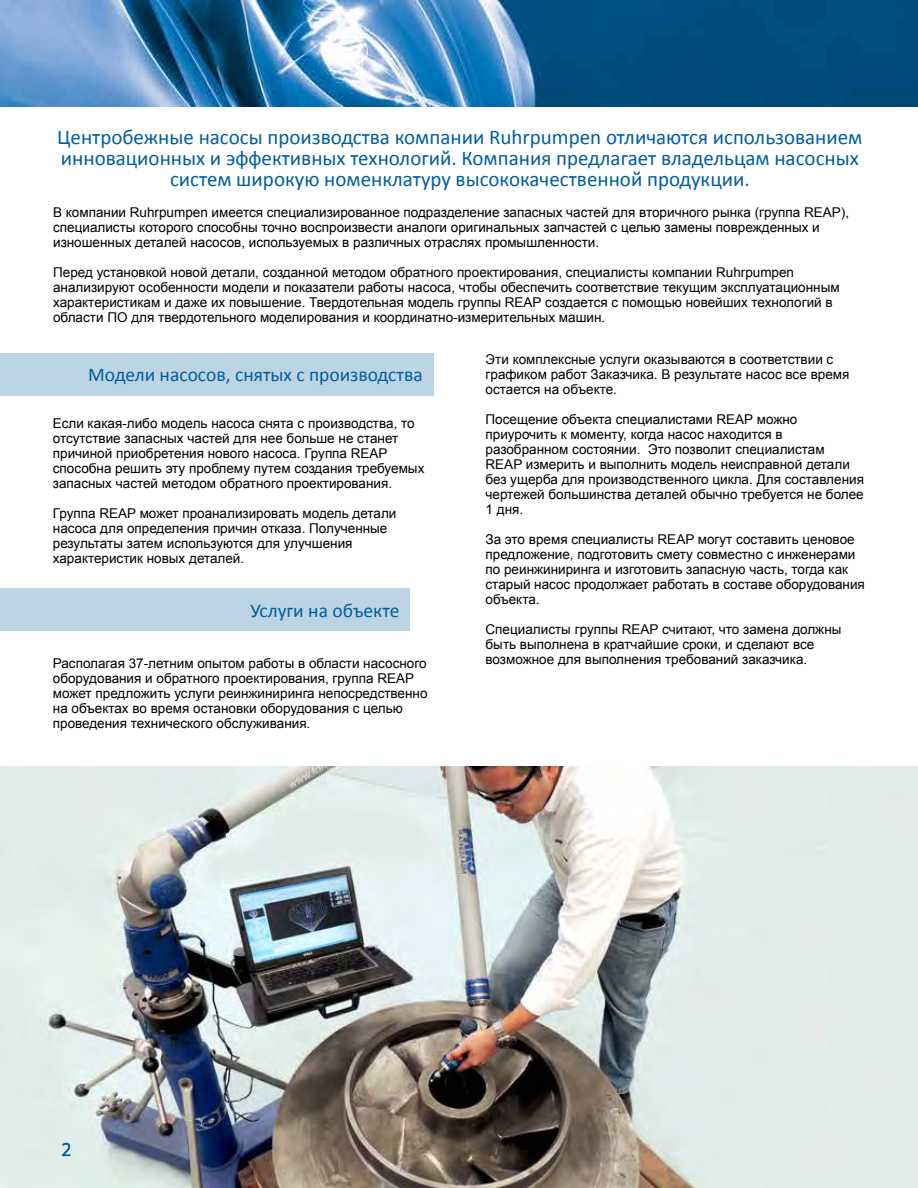
<style>
.page{position:relative;width:918px;height:1188px;background:#fff}
.page>*{position:absolute;margin:0;border:0;box-sizing:border-box;transform-origin:0 0}
.t1{font:21px/21px "Calibri";color:#005e9e;text-align:center}
.t2{font:19.5px "Calibri";color:#005e9e}
.t3{font:300 18px "Segan";color:#0065a4}
.t4{font:13.5px/15px "Arial";color:#000}
</style>
<div class="page">
<img style="left:0;top:767px;width:917px;height:421px">
<hr style="left:917px;top:701px;width:1px;height:487px;background:#bcd4e4">
<div style="left:0;top:353px;width:433px;height:42px;background:#bcd4e4"></div>
<div style="left:0;top:589px;width:410px;height:42px;background:#bcd4e4"></div>
<img style="left:0;top:0;width:918px;height:106px">
<svg style="left:62px;top:1142px;width:9px;height:14px"></svg>
<h1 class="t1" style="left:57px;top:125px;width:807px">Центробежные насосы производства компании Ruhrpumpen отличаются использованием инновационных и эффективных технологий. Компания предлагает владельцам насосных систем широкую номенклатуру высококачественной продукции.</h1>
<p class="t4" style="left:53px;top:205px;width:797px">В компании Ruhrpumpen имеется специализированное подразделение запасных частей для вторичного рынка (группа REAP), специалисты которого способны точно воспроизвести аналоги оригинальных запчастей с целью замены поврежденных и изношенных деталей насосов, используемых в различных отраслях промышленности.</p>
<p class="t4" style="left:53px;top:265px;width:788px">Перед установкой новой детали, созданной методом обратного проектирования, специалисты компании Ruhrpumpen анализируют особенности модели и показатели работы насоса, чтобы обеспечить соответствие текущим эксплуатационным характеристикам и даже их повышение. Твердотельная модель группы REAP создается с помощью новейших технологий в области ПО для твердотельного моделирования и координатно-измерительных машин.</p>
<p class="t4" style="left:486px;top:352px;width:365px">Эти комплексные услуги оказываются в соответствии с графиком работ Заказчика. В результате насос все время остается на объекте.</p>
<p class="t4" style="left:486px;top:412px;width:380px">Посещение объекта специалистами REAP можно приурочить к моменту, когда насос находится в разобранном состоянии. Это позволит специалистам REAP измерить и выполнить модель неисправной детали без ущерба для производственного цикла. Для составления чертежей большинства деталей обычно требуется не более 1 дня.</p>
<p class="t4" style="left:486px;top:532px;width:381px">За это время специалисты REAP могут составить ценовое предложение, подготовить смету совместно с инженерами по реинжиниринга и изготовить запасную часть, тогда как старый насос продолжает работать в составе оборудования объекта.</p>
<p class="t4" style="left:486px;top:622px;width:357px">Специалисты группы REAP считают, что замена должны быть выполнена в кратчайшие сроки, и сделают все возможное для выполнения требований заказчика.</p>
<h2 class="t2" style="left:88px;top:363px;width:336px">Модели насосов, снятых с производства</h2>
<p class="t4" style="left:53px;top:416px;width:373px">Если какая-либо модель насоса снята с производства, то отсутствие запасных частей для нее больше не станет причиной приобретения нового насоса. Группа REAP способна решить эту проблему путем создания требуемых запасных частей методом обратного проектирования.</p>
<p class="t4" style="left:53px;top:506px;width:345px">Группа REAP может проанализировать модель детали насоса для определения причин отказа. Полученные результаты затем используются для улучшения характеристик новых деталей.</p>
<h2 class="t2" style="left:250px;top:599px;width:151px">Услуги на объекте</h2>
<p class="t4" style="left:53px;top:656px;width:376px">Располагая 37-летним опытом работы в области насосного оборудования и обратного проектирования, группа REAP может предложить услуги реинжиниринга непосредственно на объектах во время остановки оборудования с целью проведения технического обслуживания.</p>
<h3 class="t3" style="left:62px;top:1142px;width:11px">2</h3>
</div>
